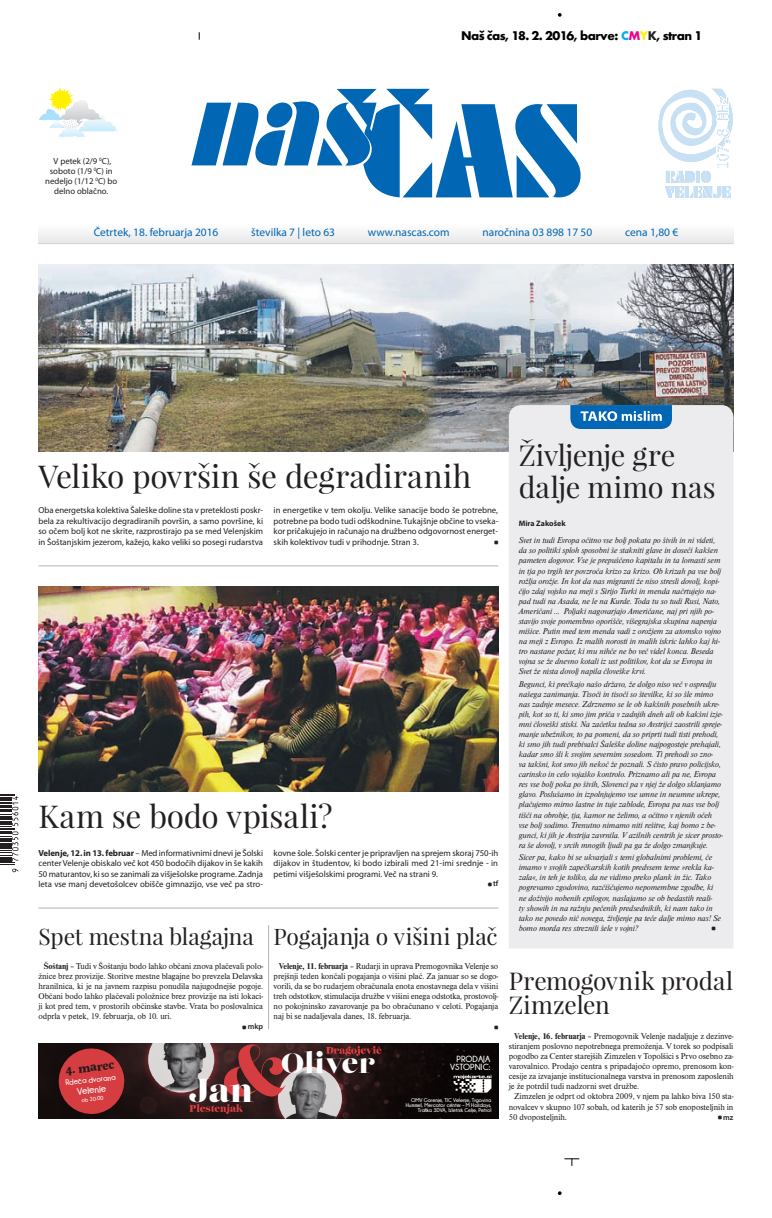
<style>
.page{position:relative;width:772px;height:1218px;background:#fff}
.page>*{position:absolute;margin:0;border:0;box-sizing:border-box;transform-origin:0 0}
.t1{font:72.89px "Lust Didone";color:#d63d40}
.t2{font:33.25px "Lust Didone";color:#fff}
.t3{font:31.5px "Playfair Display";color:#231f20}
.t4{font:28.88px/31.5px "Playfair Display";letter-spacing:-.01em;color:#231f20}
.t5{font:28px "Lust Didone";color:#fff}
.t6{font:24.5px/24.5px "Playfair Display";letter-spacing:-.005em;color:#231f20}
.t7{font:22.75px "Playfair Display";letter-spacing:-.005em;color:#231f20}
.t8{font:700 13.12px "Futura TEE";letter-spacing:-.04em;color:#000}
.t9{font:700 12.34px "Servus Slab";color:#221d1f}
.t10{font:11.38px "Myriad Pro";color:#0166b3}
.t11{font:700 9.71px "Champagne&Limousines";color:#fff}
.t12{font:700 8.92px/8px "Champagne&Limousines";color:#fff;text-align:right}
.t13{font:italic 8.75px/10.1px "Nimbus Rom DEE";letter-spacing:-.01em;color:#231f20}
.t14{font:8.75px/10.1px "Nimbus Rom DEE";letter-spacing:-.01em;color:#231f20;text-align:justify}
.t15{font:8.75px/10.5px "Myriad Pro";color:#231f20;text-align:justify}
.t16{font:700 7.88px "Myriad Pro";color:#231f20}
.t17{font:600 7.88px "Myriad Pro";color:#231f20}
.t18{font:700 7.79px "Champagne&Limousines";color:#fff}
.t19{font:700 5.69px "Champagne&Limousines";color:#fff}
.t20{font:700 5.51px/5.5px "Champagne&Limousines";color:#fff;text-align:right}
.s1{color:#00aeef}
.s2{color:#ed028c}
.s3{color:#fff101}
.s4{color:#231f20}
.s5{font-weight:700}
</style>
<div class="page">
<svg style="left:564px;top:1158px;width:15px;height:8px"></svg>
<svg style="left:557px;top:1191px;width:4px;height:4px"></svg>
<svg style="left:557px;top:13px;width:4px;height:4px"></svg>
<img style="left:38px;top:264px;width:695px;height:187px">
<svg style="left:658px;top:88px;width:75px;height:110px"></svg>
<svg style="left:39px;top:89px;width:79px;height:48px"></svg>
<div style="left:38px;top:224px;width:695px;height:20px;background:#f1f2f3"></div>
<hr style="left:38px;top:243px;width:695px;height:1px;background:#d1d2d4">
<svg style="left:0;top:794px;width:18px;height:78px"></svg>
<div style="left:508px;top:405px;width:225px;height:543px;background:#ececee"></div>
<svg style="left:570px;top:405px;width:101px;height:24px;background:#2b7fbf"></svg>
<svg style="left:191px;top:89px;width:390px;height:109px"></svg>
<svg style="left:38px;top:1043px;width:460px;height:76px;background:#1d1110"></svg>
<div style="left:140px;top:1043px;width:82px;height:57px;background:#d63d40;opacity:.75"></div>
<svg style="left:148px;top:1043px;width:66px;height:49px"></svg>
<img style="left:154px;top:1043px;width:66px;height:48px">
<div style="left:270px;top:1059px;width:79px;height:60px;background:#d63d40;opacity:.75"></div>
<img style="left:278px;top:1067px;width:64px;height:52px">
<svg style="left:57px;top:1047px;width:69px;height:69px;background:#9e2f31"></svg>
<svg style="left:453px;top:1075px;width:38px;height:17px"></svg>
<svg style="left:326px;top:1046px;width:55px;height:10px"></svg>
<svg style="left:189px;top:1104px;width:54px;height:10px"></svg>
<img style="left:38px;top:586px;width:460px;height:205px">
<hr style="left:38px;top:566px;width:460px;height:1px;background:#b2b3b7">
<hr style="left:38px;top:908px;width:460px;height:1px;background:#b2b3b7">
<hr style="left:268px;top:925px;width:1px;height:104px;background:#b2b3b7">
<svg style="left:711px;top:927px;width:4px;height:3px"></svg>
<p class="t15" style="left:45px;top:155px;width:74px;line-height:10.1px;text-align:center">V petek (2/9 <sup>0</sup>C), soboto (1/9 <sup>0</sup>C) in nedeljo (1/12 <sup>0</sup>C) bo delno oblačno.</p>
<h3 class="t8" style="left:461px;top:28px;width:242px">Naš čas, 18. 2. 2016, barve: -<span class="s1">C</span><span class="s2">M</span><span class="s3">Y</span><span class="s4">K</span>, stran 1</h3>
<h3 class="t10" style="left:94px;top:225px;width:126px">Četrtek, 18. februarja 2016</h3>
<h3 class="t10" style="left:251px;top:225px;width:85px">številka 7 | leto 63</h3>
<h3 class="t10" style="left:368px;top:225px;width:83px">www.nascas.com</h3>
<h3 class="t10" style="left:482px;top:225px;width:111px">naročnina 03 898 17 50</h3>
<h3 class="t10" style="left:625px;top:225px;width:55px">cena 1,80 €</h3>
<h3 class="t4" style="left:518px;top:440px;width:198px">Življenje gre dalje mimo nas</h3>
<p class="t16" style="left:518px;top:518px;width:48px">Mira Zakošek</p>
<p class="t13" style="left:518px;top:536px;width:204px">Svet in tudi Evropa očitno vse bolj pokata po šivih in ni videti, da so politiki sploh sposobni še stakniti glave in doseči kakšen pameten dogovor. Vse je prepuščeno kapitalu in ta lomasti sem in tja po trgih ter povzroča krizo za krizo. Ob krizah pa vse bolj rožlja orožje. In kot da nas migranti že niso stresli dovolj, kopi&shy;čijo zdaj vojsko na meji s Sirijo Turki in menda načrtujejo na&shy;pad tudi na Asada, ne le na Kurde. Toda tu so tudi Rusi, Nato, Američani ... Poljaki nagovarjajo Američane, naj pri njih po&shy;stavijo svoje pomembno oporišče, višegrajska skupina napenja mišice. Putin med tem menda vadi z orožjem za atomsko vojno na meji z Evropo. Iz malih norosti in malih iskric lahko kaj hi&shy;tro nastane požar, ki mu nihče ne bo več videl konca. Beseda vojna se že dnevno kotali iz ust politikov, kot da se Evropa in Svet že nista dovolj napila človeške krvi.</p>
<p class="t13" style="left:518px;top:679px;width:206px">Begunci, ki prečkajo našo državo, že dolgo niso več v ospredju našega zanimanja. Tisoči in tisoči so številke, ki so šle mimo nas zadnje mesece. Zdrznemo se le ob kakšnih posebnih ukre&shy;pih, kot so ti, ki smo jim priča v zadnjih dneh ali ob kakšni izje&shy;mni človeški stiski. Na začetku tedna so Avstrijci zaostrili spreje&shy;manje ubežnikov, to pa pomeni, da so priprti tudi tisti prehodi, ki smo jih tudi prebivalci Šaleške doline najpogosteje prehajali, kadar smo šli k svojim severnim sosedom. Ti prehodi so zno-<br>va takšni, kot smo jih nekoč že poznali. S čisto pravo policijsko, carinsko in celo vojaško kontrolo. Priznamo ali pa ne, Evropa res vse bolj poka po šivih, Slovenci pa v njej že dolgo sklanjamo glavo. Poslušamo in izpolnjujemo vse umne in neumne ukrepe, plačujemo mirno lastne in tuje zablode, Evropa pa nas vse bolj tišči na obrobje, tja, kamor ne želimo, a očitno v njenih očeh vse bolj sodimo. Trenutno nimamo niti rešitve, kaj bomo z be&shy;gunci, ki jih je Avstrija zavrnila. V azilnih centrih je sicer prosto&shy;ra še dovolj, v srcih mnogih ljudi pa ga že dolgo zmanjkuje.</p>
<p class="t13" style="left:518px;top:852px;width:204px">Sicer pa, kako bi se ukvarjali s temi globalnimi problemi, če imamo v svojih zapečkarskih kotih predvsem teme »rekla ka&shy;zala«, in teh je toliko, da ne vidimo preko plank in žic. Tako pogrevamo zgodovino, razčiščujemo nepomembne zgodbe, ki ne doživijo nobenih epilogov, naslajamo se ob bedastih reali-<br>ty showih in na ražnju pečenih predsednikih, ki nam tako in tako ne povedo nič novega, življenje pa teče dalje mimo nas! Se bomo morda res streznili šele v vojni?</p>
<h3 class="t3" style="left:38px;top:456px;width:434px">Veliko površin še degradiranih</h3>
<p class="t15" style="left:38px;top:505px;width:226px">Oba energetska kolektiva Šaleške doline sta v preteklosti poskr&shy;bela za rekultivacijo degradiranih površin, a samo površine, ki so očem bolj kot ne skrite, razprostirajo pa se med Velenjskim in Šoštanjskim jezerom, kažejo, kako veliki so posegi rudarstva</p>
<p class="t15" style="left:273px;top:505px;width:226px">in energetike v tem okolju. Velike sanacije bodo še potrebne, potrebne pa bodo tudi odškodnine. Tukajšnje občine to vseka&shy;kor pričakujejo in računajo na družbeno odgovornost energet&shy;skih kolektivov tudi v prihodnje. Stran 3.</p>
<h3 class="t3" style="left:38px;top:796px;width:296px">Kam se bodo vpisali?</h3>
<p class="t15" style="left:38px;top:847px;width:226px"><span class="s5">Velenje, 12. in 13. februar</span> – Med informativnimi dnevi je Šolski center Velenje obiskalo več kot 450 bodočih dijakov in še kakih 50 maturantov, ki so se zanimali za višješolske programe. Zadnja leta vse manj devetošolcev obišče gimnazijo, vse več pa stro-</p>
<p class="t15" style="left:273px;top:847px;width:226px">kovne šole. Šolski center je pripravljen na sprejem skoraj 750-ih dijakov in študentov, ki bodo izbirali med 21-imi srednje - in petimi višješolskimi programi. Več na strani 9.</p>
<p class="t17" style="left:493px;top:879px;width:7px">tf</p>
<h3 class="t7" style="left:273px;top:922px;width:225px">Pogajanja o višini plač</h3>
<p class="t14" style="left:273px;top:961px;width:226px;text-indent:5px"><span class="s5">Velenje, 11. februarja</span> – Rudarji in uprava Premogovnika Velenje so prejšnji teden končali pogajanja o višini plač. Za januar so se dogo&shy;vorili, da se bo rudarjem obračunala enota enostavnega dela v višini treh odstotkov, stimulacija družbe v višini enega odstotka, prostovolj&shy;no pokojninsko zavarovanje pa bo obračunano v celoti. Pogajanja naj bi se nadaljevala danes, 18. februarja.</p>
<h3 class="t6" style="left:508px;top:968px;width:226px">Premogovnik prodal<br>Zimzelen</h3>
<p class="t14" style="left:514px;top:1031px;width:221px"><span class="s5">Velenje, 16. februarja</span> – Premogovnik Velenje nadaljuje z dezinve-</p>
<p class="t14" style="left:508px;top:1041px;width:226px">stiranjem poslovno nepotrebnega premoženja. V torek so podpisali</p>
<p class="t14" style="left:508px;top:1051px;width:226px">pogodbo za Center starejših Zimzelen v Topolšici s Prvo osebno za-</p>
<p class="t14" style="left:508px;top:1061px;width:226px">varovalnico. Prodajo centra s pripadajočo opremo, prenosom kon-</p>
<p class="t14" style="left:508px;top:1071px;width:226px">cesije za izvajanje institucionalnega varstva in prenosom zaposlenih</p>
<p class="t14" style="left:508px;top:1081px;width:132px">je že potrdil tudi nadzorni svet družbe.</p>
<p class="t14" style="left:514px;top:1091px;width:221px">Zimzelen je odprt od oktobra 2009, v njem pa lahko biva 150 sta-</p>
<p class="t14" style="left:508px;top:1102px;width:226px">novalcev v skupno 107 sobah, od katerih je 57 sob enoposteljnih in</p>
<p class="t14" style="left:508px;top:1112px;width:60px">50 dvoposteljnih.</p>
<p class="t17" style="left:723px;top:1112px;width:12px">mz</p>
<h3 class="t7" style="left:38px;top:922px;width:217px">Spet mestna blagajna</h3>
<p class="t14" style="left:38px;top:961px;width:226px;text-indent:5px"><span class="s5">Šoštanj</span> – Tudi v Šoštanju bodo lahko občani znova plačevali polo&shy;žnice brez provizije. Storitve mestne blagajne bo prevzela Delavska hranilnica, ki je na javnem razpisu ponudila najugodnejše pogoje.<br>Občani bodo lahko plačevali položnice brez provizije na isti lokaci&shy;ji kot pred tem, v prostorih občinske stavbe. Vrata bo poslovalnica odprla v petek, 19. februarja, ob 10. uri.</p>
<p class="t17" style="left:248px;top:1021px;width:17px">mkp</p>
<h1 class="t1" style="left:222px;top:1025px;width:66px">&amp;</h1>
<h3 class="t5" style="left:281px;top:1045px;width:96px">Oliver</h3>
<h3 class="t9" style="left:65px;top:1061px;width:50px;rotate:-6deg">4. marec</h3>
<p class="t12" style="left:450px;top:1054px;width:42px">PRODAJA<br>VSTOPNIC:</p>
<p class="t20" style="left:406px;top:1097px;width:87px">OMV Gorenje, TIC Velenje, Trgovina<br>Hummel, Mercator center – M Holidays,</p>
<p class="t18" style="left:65px;top:1078px;width:52px;rotate:-6deg">Rdeča dvorana</p>
<p class="t11" style="left:77px;top:1086px;width:30px;rotate:-6deg">Velenje</p>
<p class="t19" style="left:81px;top:1097px;width:23px;rotate:-6deg">ob 20.00</p>
<h2 class="t2" style="left:189px;top:1070px;width:66px">Jan</h2>
<p class="t20" style="left:417px;top:1108px;width:75px">Trafika 3DVA, Izletnik Celje, Petrol</p>
</div>
